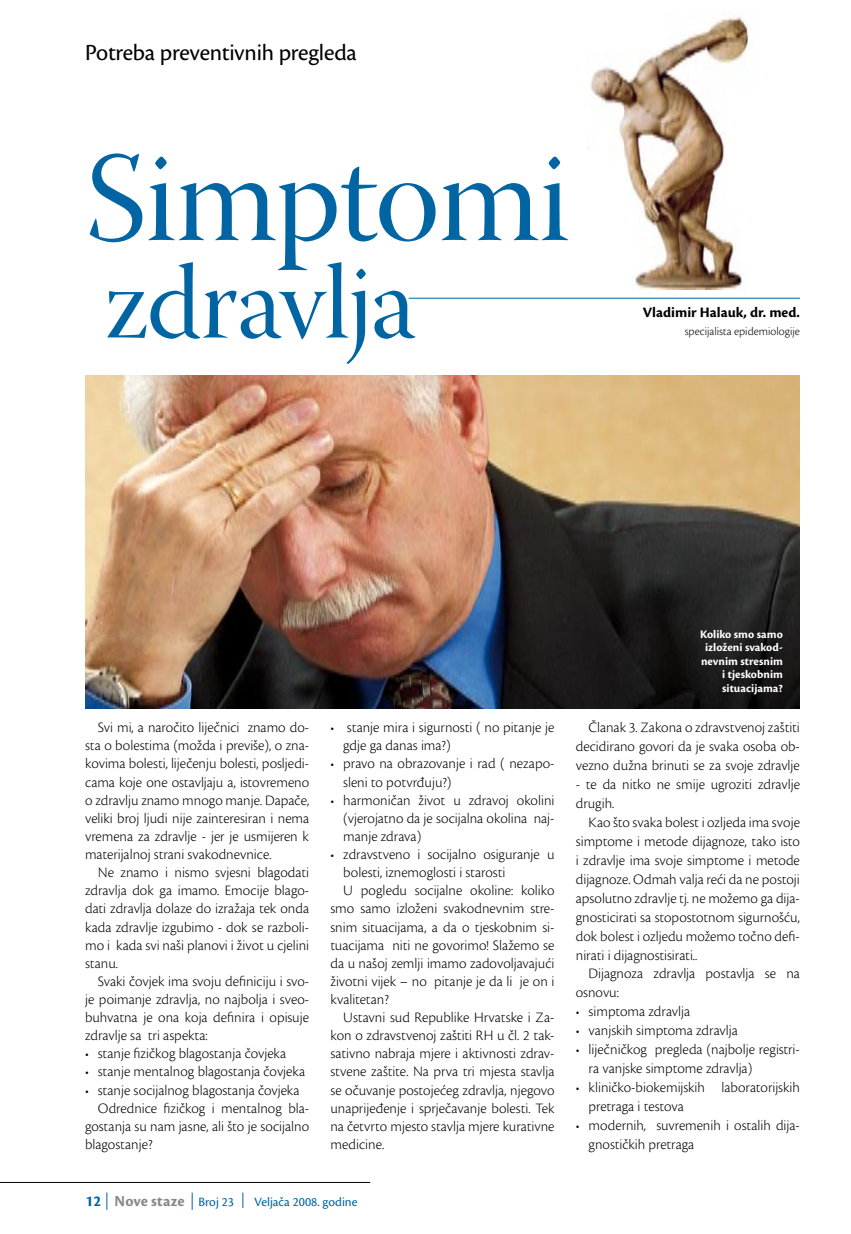
<style>
.page{position:relative;width:851px;height:1234px;background:#fff}
.page>*{position:absolute;margin:0;border:0;box-sizing:border-box;transform-origin:0 0}
.t1{font:127.5px "Warnock Pro Disp";letter-spacing:-.01em;color:#0065a2}
.t2{font:105px "Warnock Pro Disp";letter-spacing:-.01em;color:#0065a2}
.t3{font:24px "Cronos Pro";letter-spacing:-.01em;color:#000}
.t4{font:700 15.9px "Cronos Pro";letter-spacing:.005em;color:#878889}
.t5{font:300 15px/18.1px "Cronos Pro";color:#000;text-align:justify}
.t6{font:700 15px "Cronos Pro";color:#000}
.t7{font:300 13.5px/18.1px "Cronos Pro";color:#000;text-align:justify}
.t8{font:13.2px "Cronos Pro";color:#0065a2}
.t9{font:700 12px/13.5px "Cronos Pro";color:#fff;text-align:right}
.t10{font:300 12px "Cronos Pro";color:#000}
.s1{color:#0065a2}
.s2{font-weight:400;font-size:13.2px;color:#0065a2}
</style>
<div class="page">
<svg style="left:192px;top:1192px;width:1px;height:17px"></svg>
<svg style="left:242px;top:1192px;width:1px;height:15px"></svg>
<svg style="left:106px;top:1192px;width:1px;height:17px"></svg>
<hr style="left:0;top:1181px;width:370px;height:1px;background:#000">
<hr style="left:408px;top:298px;width:391px;height:1px;background:#0065a2">
<img style="left:85px;top:375px;width:714px;height:333px">
<img style="left:590px;top:16px;width:159px;height:273px">
<h3 class="t3" style="left:85px;top:38px;width:273px">Potreba preventivnih pregleda</h3>
<h1 class="t1" style="left:85px;top:129px;width:486px">Simptomi</h1>
<h2 class="t2" style="left:104px;top:246px;width:313px">zdravlja</h2>
<p class="t6" style="left:642px;top:303px;width:158px">Vladimir Halauk, dr. med.</p>
<p class="t10" style="left:684px;top:324px;width:117px">specijalista epidemiologije</p>
<p class="t9" style="left:700px;top:627px;width:84px">Koliko smo samo izloženi svakod&shy;nevnim stresnim i tjeskobnim situacijama?</p>
<p class="t5" style="left:85px;top:718px;width:225px;text-indent:13px">Svi mi, a naročito liječnici znamo do&shy;sta o bolestima (možda i previše), o zna&shy;kovima bolesti, liječenju bolesti, posljedi&shy;cama koje one ostavljaju a, istovremeno o zdravlju znamo mnogo manje. Dapače, veliki broj ljudi nije zainteresiran i nema vremena za zdravlje - jer je usmijeren k materijalnoj strani svakodnevnice.</p>
<p class="t5" style="left:85px;top:863px;width:225px;text-indent:13px">Ne znamo i nismo svjesni blagodati zdravlja dok ga imamo. Emocije blago&shy;dati zdravlja dolaze do izražaja tek onda kada zdravlje izgubimo - dok se razboli&shy;mo i kada svi naši planovi i život u cjelini stanu.</p>
<p class="t5" style="left:98px;top:971px;width:213px">Svaki čovjek ima svoju definiciju i svo-</p>
<p class="t5" style="left:85px;top:989px;width:225px">je poimanje zdravlja, no najbolja i sveo-</p>
<p class="t5" style="left:85px;top:1008px;width:225px">buhvatna je ona koja definira i opisuje</p>
<p class="t5" style="left:85px;top:1026px;width:124px">zdravlje sa tri aspekta:</p>
<p class="t5" style="left:98px;top:1044px;width:190px">stanje fizičkog blagostanja čovjeka</p>
<p class="t5" style="left:98px;top:1062px;width:209px">stanje mentalnog blagostanja čovjeka</p>
<p class="t5" style="left:98px;top:1080px;width:203px">stanje socijalnog blagostanja čovjeka</p>
<p class="t5" style="left:98px;top:1098px;width:213px">Odrednice fizičkog i mentalnog bla-</p>
<p class="t5" style="left:85px;top:1116px;width:225px">gostanja su nam jasne, ali što je socijalno</p>
<p class="t5" style="left:85px;top:1134px;width:69px">blagostanje?</p>
<p class="t7" style="left:85px;top:1044px;width:5px">• • •</p>
<p class="t5" style="left:347px;top:718px;width:209px">stanje mira i sigurnosti ( no pitanje je</p>
<p class="t5" style="left:343px;top:736px;width:109px">gdje ga danas ima?)</p>
<p class="t5" style="left:343px;top:754px;width:213px">pravo na obrazovanje i rad ( nezapo-</p>
<p class="t5" style="left:343px;top:772px;width:110px">sleni to potvrđuju?)</p>
<p class="t5" style="left:343px;top:790px;width:213px">harmoničan život u zdravoj okolini</p>
<p class="t5" style="left:343px;top:808px;width:213px">(vjerojatno da je socijalna okolina naj-</p>
<p class="t5" style="left:343px;top:827px;width:80px">manje zdrava)</p>
<p class="t5" style="left:343px;top:845px;width:213px">zdravstveno i socijalno osiguranje u</p>
<p class="t5" style="left:343px;top:863px;width:164px">bolesti, iznemoglosti i starosti</p>
<p class="t5" style="left:343px;top:881px;width:213px">U pogledu socijalne okoline: koliko</p>
<p class="t5" style="left:330px;top:899px;width:225px">smo samo izloženi svakodnevnim stre-</p>
<p class="t5" style="left:330px;top:917px;width:225px">snim situacijama, a da o tjeskobnim si-</p>
<p class="t5" style="left:330px;top:935px;width:225px">tuacijama niti ne govorimo! Slažemo se</p>
<p class="t5" style="left:330px;top:953px;width:225px">da u našoj zemlji imamo zadovoljavajući</p>
<p class="t5" style="left:330px;top:971px;width:225px">životni vijek – no pitanje je da li je on i</p>
<p class="t5" style="left:330px;top:989px;width:60px">kvalitetan?</p>
<p class="t5" style="left:343px;top:1008px;width:213px">Ustavni sud Republike Hrvatske i Za-</p>
<p class="t5" style="left:330px;top:1026px;width:225px">kon o zdravstvenoj zaštiti RH u čl. 2 tak-</p>
<p class="t5" style="left:330px;top:1044px;width:225px">sativno nabraja mjere i aktivnosti zdrav-</p>
<p class="t5" style="left:330px;top:1062px;width:225px">stvene zaštite. Na prva tri mjesta stavlja</p>
<p class="t5" style="left:330px;top:1080px;width:225px">se očuvanje postojećeg zdravlja, njegovo</p>
<p class="t5" style="left:330px;top:1098px;width:225px">unaprijeđenje i sprječavanje bolesti. Tek</p>
<p class="t5" style="left:330px;top:1116px;width:225px">na četvrto mjesto stavlja mjere kurativne</p>
<p class="t5" style="left:330px;top:1134px;width:55px">medicine.</p>
<p class="t7" style="left:330px;top:718px;width:5px">•</p>
<p class="t7" style="left:330px;top:755px;width:5px">•</p>
<p class="t7" style="left:330px;top:791px;width:5px">•</p>
<p class="t7" style="left:330px;top:845px;width:5px">•</p>
<p class="t4" style="left:85px;top:1191px;width:150px"><span class="s1">12</span> Nove staze <span class="s2">Broj 23</span></p>
<p class="t8" style="left:254px;top:1193px;width:105px">Veljača 2008. godine</p>
<p class="t5" style="left:575px;top:718px;width:225px;line-height:18.9px;text-indent:13px">Članak 3. Zakona o zdravstvenoj zaštiti decidirano govori da je svaka osoba ob&shy;vezno dužna brinuti se za svoje zdravlje</p>
<p class="t5" style="left:575px;top:774px;width:225px;line-height:18.9px">- te da nitko ne smije ugroziti zdravlje drugih.</p>
<p class="t5" style="left:575px;top:812px;width:225px;line-height:18.9px;text-indent:13px">Kao što svaka bolest i ozljeda ima svoje simptome i metode dijagnoze, tako isto i zdravlje ima svoje simptome i metode dijagnoze. Odmah valja reći da ne postoji apsolutno zdravlje tj. ne možemo ga dija&shy;gnosticirati sa stopostotnom sigurnošću, dok bolest i ozljedu možemo točno defi&shy;nirati i dijagnostisirati..</p>
<p class="t5" style="left:588px;top:964px;width:213px">Dijagnoza zdravlja postavlja se na</p>
<p class="t5" style="left:575px;top:983px;width:45px">osnovu:</p>
<p class="t5" style="left:588px;top:1002px;width:103px">simptoma zdravlja</p>
<p class="t5" style="left:588px;top:1021px;width:151px">vanjskih simptoma zdravlja</p>
<p class="t5" style="left:588px;top:1040px;width:213px">liječničkog pregleda (najbolje registri-</p>
<p class="t5" style="left:588px;top:1059px;width:165px">ra vanjske simptome zdravlja)</p>
<p class="t5" style="left:588px;top:1077px;width:213px">kliničko-biokemijskih laboratorijskih</p>
<p class="t5" style="left:588px;top:1096px;width:97px">pretraga i testova</p>
<p class="t5" style="left:588px;top:1115px;width:213px">modernih, suvremenih i ostalih dija-</p>
<p class="t5" style="left:588px;top:1134px;width:107px">gnostičkih pretraga</p>
<p class="t7" style="left:575px;top:1002px;width:5px;line-height:18.9px">• • •</p>
<p class="t7" style="left:575px;top:1078px;width:5px">•</p>
<p class="t7" style="left:575px;top:1116px;width:5px">•</p>
</div>
